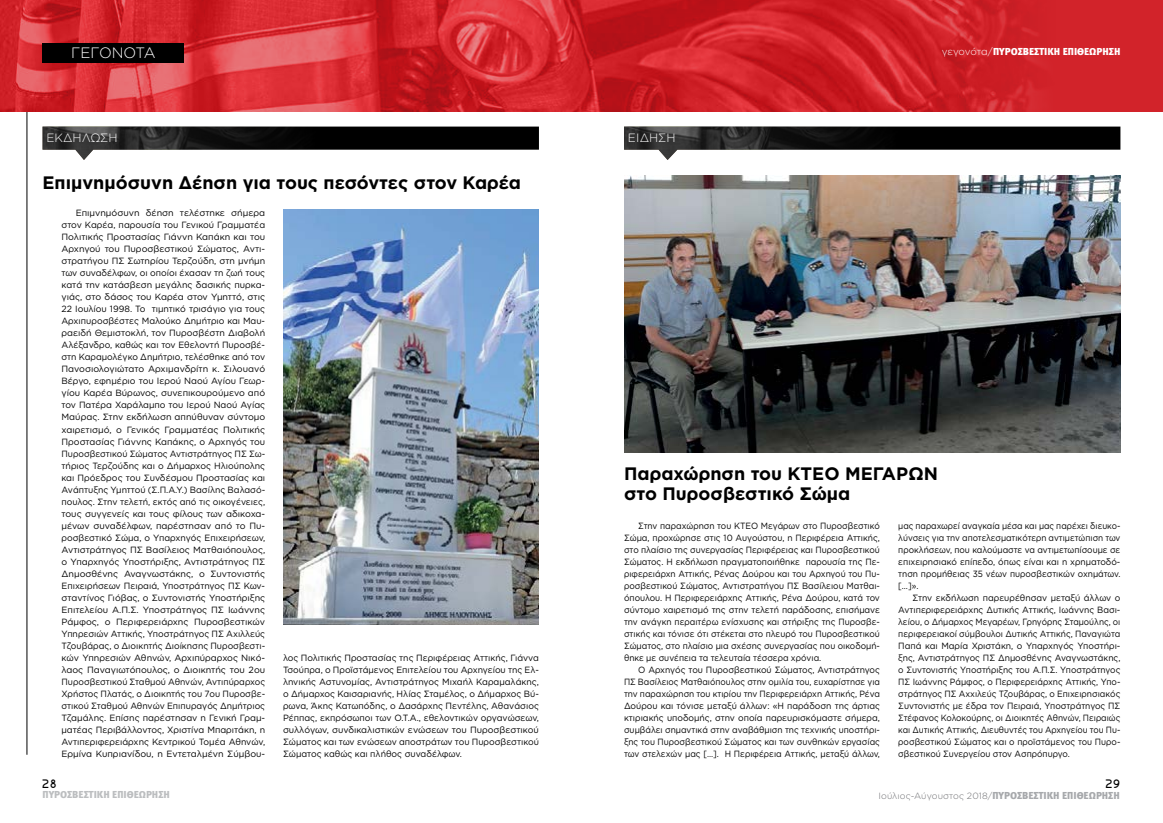
<style>
.page{position:relative;width:1163px;height:823px;background:#fff}
.page>*{position:absolute;margin:0;border:0;box-sizing:border-box;transform-origin:0 0}
.t1{font:700 18px/20px "Gotham Greek";color:#000}
.t2{font:300 15px "Gotham Greek";color:#fff}
.t3{font:300 12px "Gotham Greek";color:#fff}
.t4{font:10px "Meta Black Greek Caps";color:#fff}
.t5{font:10px "Meta Black Greek Caps";color:#bcbec0}
.t6{font:10px "Star Avenue";color:#000}
.t7{font:9px/12px "Gotham Greek";color:#000;text-align:justify}
.t8{font:9px/12px "Gotham Greek";color:#000;text-align:justify;scale:.96 1}
.t9{font:9px/12px "Gotham Greek";color:#000;text-align:justify;scale:.93 1}
.t10{font:9px/12px "Gotham Greek";color:#000;text-align:justify;scale:.95 1}
.t11{font:9px/12px "Gotham Greek";color:#000;text-align:justify;scale:.91 1}
.t12{font:300 9px "Gotham Greek";color:#6d6e71}
.s1{font-family:"Gotham Greek";font-weight:300}
.s2{font-family:"Meta Black Greek Caps";font-weight:400;font-size:10px;color:#a7a9ac}
</style>
<div class="page">
<hr style="left:27px;top:32px;width:1px;height:722px;background:#000">
<div style="left:0;top:0;width:1162px;height:111px;background:#d2232a"></div>
<img style="left:0;top:0;width:1033px;height:111px">
<div style="left:43px;top:43px;width:141px;height:20px;background:#000"></div>
<svg style="left:352px;top:126px;width:187px;height:24px;background:#090909"></svg>
<img style="left:43px;top:126px;width:309px;height:34px">
<img style="left:283px;top:209px;width:256px;height:415px">
<svg style="left:933px;top:126px;width:187px;height:24px;background:#090909"></svg>
<img style="left:624px;top:126px;width:309px;height:34px">
<img style="left:624px;top:175px;width:496px;height:277px">
<h2 class="t2" style="left:71px;top:45px;width:86px">ΓΕΓΟΝΟΤΑ</h2>
<p class="t4" style="left:941px;top:45px;width:180px"><span class="s1">γεγονότα/</span>ΠΥΡΟΣΒΕΣΤΙΚΗ ΕΠΙΘΕΩΡΗΣΗ</p>
<h2 class="t2" style="left:61px;top:44px;width:105px">ΠΑΡΟΥΣΙΑΣΗ</h2>
<h3 class="t3" style="left:46px;top:131px;width:73px">ΕΚΔΉΛΩΣΗ</h3>
<h1 class="t1" style="left:43px;top:172px;width:480px">Επιμνημόσυνη Δέηση για τους πεσόντες στον Καρέα</h1>
<p class="t7" style="left:61px;top:207px;width:205px;text-indent:14px">Επιμνημόσυνη δέηση τελέστηκε σήμερα στον Καρέα, παρουσία του Γενικού Γραμματέα Πολιτικής Προστασίας Γιάννη Καπάκη και του Αρχηγού του Πυροσβεστικού Σώματος, Αντι&shy;στρατήγου ΠΣ Σωτηρίου Τερζούδη, στη μνήμη των συναδέλφων, οι οποίοι έχασαν τη ζωή τους κατά την κατάσβεση μεγάλης δασικής πυρκα&shy;γιάς, στο δάσος του Καρέα στον Υμηττό, στις 22 Ιουλίου 1998. Το τιμητικό τρισάγιο για τους Αρχιπυροσβέστες Μαλούκο Δημήτριο και Μαυ&shy;ραειδή Θεμιστοκλή, τον Πυροσβέστη Διαβολή Αλέξανδρο, καθώς και τον Εθελοντή Πυροσβέ&shy;στη Καραμολέγκο Δημήτριο, τελέσθηκε από τον Πανοσιολογιώτατο Αρχιμανδρίτη κ. Σιλουανό Βέργο, εφημέριο του Ιερού Ναού Αγίου Γεωρ&shy;γίου Καρέα Βύρωνος, συνεπικουρούμενο από τον Πατέρα Χαράλαμπο του Ιερού Ναού Αγίας Μαύρας. Στην εκδήλωση απηύθυναν σύντομο χαιρετισμό, ο Γενικός Γραμματέας Πολιτικής Προστασίας Γιάννης Καπάκης, ο Αρχηγός του Πυροσβεστικού Σώματος Αντιστράτηγος ΠΣ Σω&shy;τήριος Τερζούδης και ο Δήμαρχος Ηλιούπολης και Πρόεδρος του Συνδέσμου Προστασίας και Ανάπτυξης Υμηττού (Σ.Π.Α.Υ.) Βασίλης Βαλασό&shy;πουλος. Στην τελετή, εκτός από τις οικογένειες, τους συγγενείς και τους φίλους των αδικοχα&shy;μένων συναδέλφων, παρέστησαν από το Πυ&shy;ροσβεστικό Σώμα, ο Υπαρχηγός Επιχειρήσεων, Αντιστράτηγος ΠΣ Βασίλειος Ματθαιόπουλος, ο Υπαρχηγός Υποστήριξης, Αντιστράτηγος ΠΣ Δημοσθένης Αναγνωστάκης, ο Συντονιστής Επιχειρήσεων Πειραιά, Υποστράτηγος ΠΣ Κων&shy;σταντίνος Γιόβας, ο Συντονιστής Υποστήριξης Επιτελείου Α.Π.Σ. Υποστράτηγος ΠΣ Ιωάννης Ράμφος, ο Περιφερειάρχης Πυροσβεστικών Υπηρεσιών Αττικής, Υποστράτηγος ΠΣ Αχιλλεύς Τζουβάρας, ο Διοικητής Διοίκησης Πυροσβεστι&shy;κών Υπηρεσιών Αθηνών, Αρχιπύραρχος Νικό&shy;λαος Παναγιωτόπουλος, ο Διοικητής του 2ου Πυροσβεστικού Σταθμού Αθηνών, Αντιπύραρχος Χρήστος Πλατάς, ο Διοικητής του 7ου Πυροσβε&shy;στικού Σταθμού Αθηνών Επιπυραγός Δημήτριος Τζαμάλης. Επίσης παρέστησαν η Γενική Γραμ&shy;ματέας Περιβάλλοντος, Χριστίνα Μπαριτάκη, η Αντιπεριφερειάρχης Κεντρικού Τομέα Αθηνών, Ερμίνα Κυπριανίδου, η Εντεταλμένη Σύμβου-</p>
<p class="t7" style="left:283px;top:651px;width:257px">λος Πολιτικής Προστασίας της Περιφέρειας Αττικής, Γιάννα Τσούπρα, ο Προϊστάμενος Επιτελείου του Αρχηγείου της Ελ&shy;ληνικής Αστυνομίας, Αντιστράτηγος Μιχαήλ Καραμαλάκης, ο Δήμαρχος Καισαριανής, Ηλίας Σταμέλος, ο Δήμαρχος Βύ&shy;ρωνα, Άκης Κατωπόδης, ο Δασάρχης Πεντέλης, Αθανάσιος Ρέππας, εκπρόσωποι των Ο.Τ.Α., εθελοντικών οργανώσεων, συλλόγων, συνδικαλιστικών ενώσεων του Πυροσβεστικού Σώματος και των ενώσεων αποστράτων του Πυροσβεστικού Σώματος καθώς και πλήθος συναδέλφων.</p>
<h3 class="t3" style="left:628px;top:131px;width:49px">ΕΙΔΗΣΗ</h3>
<h1 class="t1" style="left:624px;top:463px;width:315px">Παραχώρηση του ΚΤΕΟ ΜΕΓΑΡΩΝ στο Πυροσβεστικό Σώμα</h1>
<p class="t9" style="left:624px;top:519px;width:277px;text-indent:14px">Στην παραχώρηση του ΚΤΕΟ Μεγάρων στο Πυροσβεστικό Σώμα, προχώρησε στις 10 Αυγούστου, η Περιφέρεια Αττικής, στο πλαίσιο της συνεργασίας Περιφέρειας και Πυροσβεστικού Σώματος. Η εκδήλωση πραγματοποιήθηκε παρουσία της Πε&shy;ριφερειάρχη Αττικής, Ρένας Δούρου και του Αρχηγού του Πυ&shy;ροσβεστικού Σώματος, Αντιστρατήγου ΠΣ Βασίλειου Ματθαι&shy;όπουλου. Η Περιφερειάρχης Αττικής, Ρένα Δούρου, κατά τον σύντομο χαιρετισμό της στην τελετή παράδοσης, επισήμανε την ανάγκη περαιτέρω ενίσχυσης και στήριξης της Πυροσβε&shy;στικής και τόνισε ότι στέκεται στο πλευρό του Πυροσβεστικού Σώματος, στο πλαίσιο μια σχέσης συνεργασίας που οικοδομή&shy;θηκε με συνέπεια τα τελευταία τέσσερα χρόνια.</p>
<p class="t10" style="left:624px;top:663px;width:271px;text-indent:14px">Ο Αρχηγός του Πυροσβεστικού Σώματος, Αντιστράτηγος ΠΣ Βασίλειος Ματθαιόπουλος στην ομιλία του, ευχαρίστησε για την παραχώρηση του κτιρίου την Περιφερειάρχη Αττικής, Ρένα Δούρου και τόνισε μεταξύ άλλων: «Η παράδοση της άρτιας κτιριακής υποδομής, στην οποία παρευρισκόμαστε σήμερα, συμβάλει σημαντικά στην αναβάθμιση της τεχνικής υποστήρι&shy;ξης του Πυροσβεστικού Σώματος και των συνθηκών εργασίας των στελεχών μας […]. Η Περιφέρεια Αττικής, μεταξύ άλλων,</p>
<p class="t11" style="left:898px;top:519px;width:245px">μας παραχωρεί αναγκαία μέσα και μας παρέχει διευκο&shy;λύνσεις για την αποτελεσματικότερη αντιμετώπιση των προκλήσεων, που καλούμαστε να αντιμετωπίσουμε σε επιχειρησιακό επίπεδο, όπως είναι και η χρηματοδό&shy;τηση προμήθειας 35 νέων πυροσβεστικών οχημάτων. […]».</p>
<p class="t8" style="left:898px;top:591px;width:233px;text-indent:14px">Στην εκδήλωση παρευρέθησαν μεταξύ άλλων ο Αντιπεριφερειάρχης Δυτικής Αττικής, Ιωάννης Βασι&shy;λείου, ο Δήμαρχος Μεγαρέων, Γρηγόρης Σταμούλης, οι περιφερειακοί σύμβουλοι Δυτικής Αττικής, Παναγιώτα Παπά και Μαρία Χριστάκη, ο Υπαρχηγός Υποστήρι&shy;ξης, Αντιστράτηγος ΠΣ Δημοσθένης Αναγνωστάκης, ο Συντονιστής Υποστήριξης του Α.Π.Σ. Υποστράτηγος ΠΣ Ιωάννης Ράμφος, ο Περιφερειάρχης Αττικής, Υπο&shy;στράτηγος ΠΣ Αχχιλεύς Τζουβάρας, ο Επιχειρησιακός Συντονιστής με έδρα τον Πειραιά, Υποστράτηγος ΠΣ Στέφανος Κολοκούρης, οι Διοικητές Αθηνών, Πειραιώς και Δυτικής Αττικής, Διευθυντές του Αρχηγείου του Πυ&shy;ροσβεστικού Σώματος και ο προϊστάμενος του Πυρο&shy;σβεστικού Συνεργείου στον Ασπρόπυργο.</p>
<p class="t6" style="left:43px;top:777px;width:15px">28</p>
<p class="t6" style="left:1105px;top:777px;width:16px">29</p>
<p class="t5" style="left:43px;top:788px;width:129px">ΠΥΡΟΣΒΕΣΤΙΚΗ ΕΠΙΘΕΩΡΗΣΗ</p>
<p class="t12" style="left:878px;top:790px;width:243px">Ιούλιος-Αύγουστος 2018/<span class="s2">ΠΥΡΟΣΒΕΣΤΙΚΗ ΕΠΙΘΕΩΡΗΣΗ</span></p>
</div>
